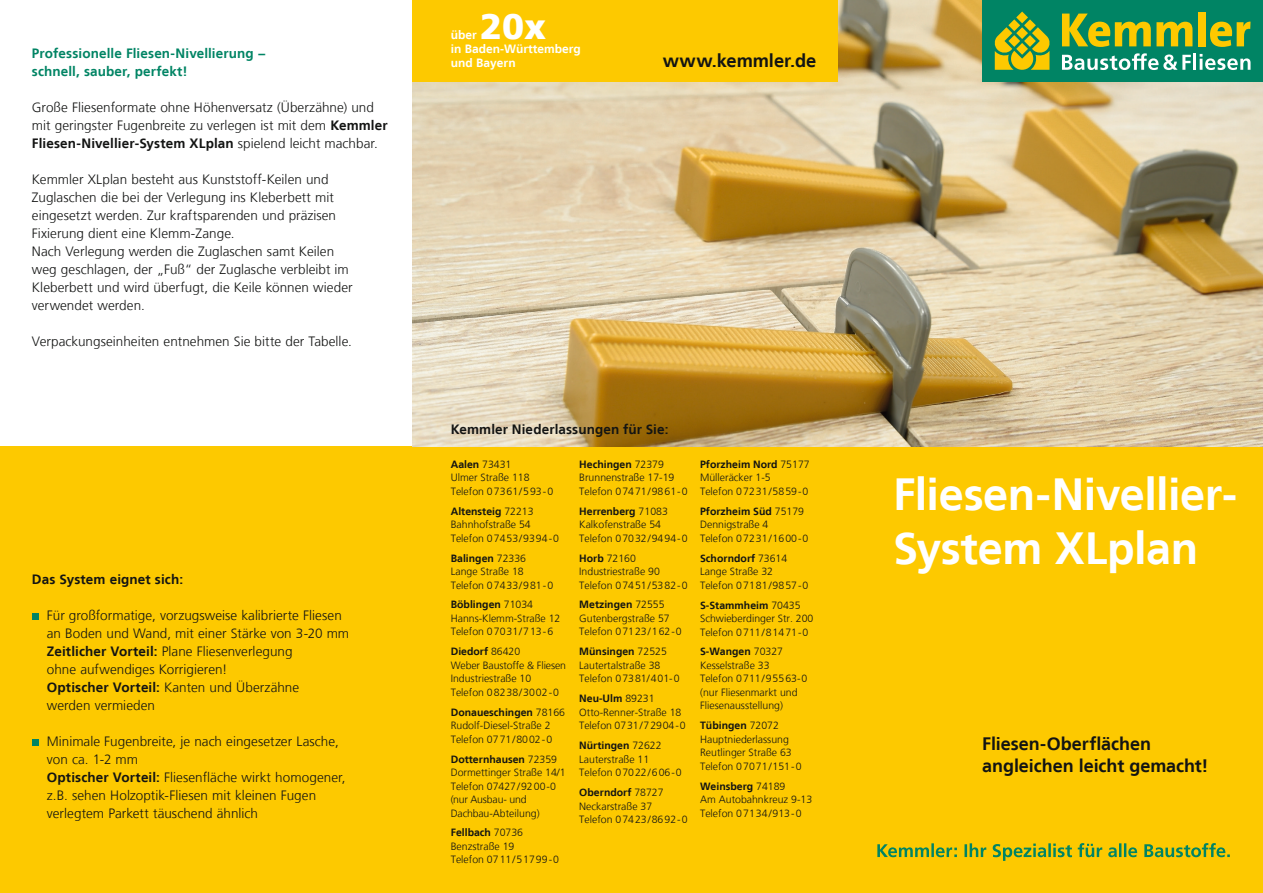
<style>
.page{position:relative;width:1263px;height:893px;background:#fff}
.page>*{position:absolute;margin:0;border:0;box-sizing:border-box;transform-origin:0 0}
.t1{font:700 45px/54px "Frutiger LT";letter-spacing:-.01em;color:#fff}
.t2{font:900 36px "Frutiger LT";color:#fff}
.t3{font:700 18.3px "Frutiger LT";color:#131413}
.t4{font:700 18px/21.6px "Frutiger LT";letter-spacing:-.005em;color:#131413}
.t5{font:300 13.5px/18px "Frutiger LT";letter-spacing:.005em;color:#131413}
.t6{font:700 13.5px/18px "Frutiger LT";letter-spacing:.01em;color:#008464}
.t7{font:700 13.5px "Frutiger LT";letter-spacing:.01em;color:#131413}
.t8{font:700 12px/14.4px "Frutiger LT";color:#fff}
.t9{font:300 10.5px/13.5px "Frutiger LT";color:#131413}
.s1{font-weight:700}
</style>
<div class="page">
<div style="left:0;top:447px;width:1263px;height:446px;background:#fdc900"></div>
<div style="left:32px;top:613px;width:7px;height:7px;background:#008464"></div>
<div style="left:32px;top:739px;width:7px;height:7px;background:#008464"></div>
<img style="left:412px;top:0;width:851px;height:447px">
<div style="left:982px;top:0;width:281px;height:82px;background:#008464"></div>
<svg style="left:1062px;top:53px;width:188px;height:17px"></svg>
<svg style="left:994px;top:12px;width:56px;height:58px"></svg>
<svg style="left:1062px;top:14px;width:130px;height:33px"></svg>
<div style="left:1198px;top:12px;width:7px;height:34px;background:#fdc900"></div>
<svg style="left:1210px;top:21px;width:40px;height:26px"></svg>
<div style="left:412px;top:0;width:426px;height:82px;background:#fdc900"></div>
<svg style="left:877px;top:843px;width:353px;height:18px"></svg>
<p class="t6" style="left:32px;top:44px;width:236px">Professionelle Fliesen-Nivellierung − schnell, sauber, perfekt!</p>
<p class="t5" style="left:32px;top:98px;width:357px">Große Fliesenformate ohne Höhenversatz (Überzähne) und mit geringster Fugenbreite zu verlegen ist mit dem <span class="s1">Kemmler<br>Fliesen-Nivellier-System XLplan</span> spielend leicht machbar.</p>
<p class="t5" style="left:32px;top:170px;width:322px">Kemmler XLplan besteht aus Kunststoff-Keilen und Zuglaschen die bei der Verlegung ins Kleberbett mit eingesetzt werden. Zur kraftsparenden und präzisen Fixierung dient eine Klemm-Zange.<br>Nach Verlegung werden die Zuglaschen samt Keilen weg geschlagen, der „Fuß“ der Zuglasche verbleibt im Kleberbett und wird überfugt, die Keile können wieder verwendet werden.</p>
<p class="t5" style="left:32px;top:332px;width:322px">Verpackungseinheiten entnehmen Sie bitte der Tabelle.</p>
<h2 class="t2" style="left:480px;top:4px;width:68px">20x</h2>
<p class="t8" style="left:451px;top:42px;width:132px">in Baden-Württemberg und Bayern</p>
<h3 class="t3" style="left:663px;top:50px;width:155px">www.kemmler.de</h3>
<p class="t8" style="left:451px;top:27px;width:28px">über</p>
<p class="t7" style="left:451px;top:421px;width:219px">Kemmler Niederlassungen für Sie:</p>
<p class="t9" style="left:451px;top:457px;width:104px"><span class="s1">Aalen</span> 73431<br>Ulmer Straße 118<br>Telefon 07361/593-0</p>
<p class="t9" style="left:451px;top:504px;width:110px"><span class="s1">Altensteig</span> 72213<br>Bahnhofstraße 54<br>Telefon 07453/9394-0</p>
<p class="t9" style="left:451px;top:551px;width:104px"><span class="s1">Balingen</span> 72336<br>Lange Straße 18<br>Telefon 07433/981-0</p>
<p class="t9" style="left:451px;top:598px;width:111px"><span class="s1">Böblingen</span> 71034<br>Hanns-Klemm-Straße 12<br>Telefon 07031/713-6</p>
<p class="t9" style="left:451px;top:645px;width:117px"><span class="s1">Diedorf</span> 86420<br>Weber Baustoffe &amp; Fliesen<br>Industriestraße 10<br>Telefon 08238/3002-0</p>
<p class="t9" style="left:451px;top:705px;width:116px"><span class="s1">Donaueschingen</span> 78166<br>Rudolf-Diesel-Straße 2<br>Telefon 0771/8002-0</p>
<p class="t9" style="left:451px;top:752px;width:116px"><span class="s1">Dotternhausen</span> 72359<br>Dormettinger Straße 14/1<br>Telefon 07427/9200-0 (nur Ausbau- und<br>Dachbau-Abteilung)</p>
<p class="t9" style="left:451px;top:826px;width:110px"><span class="s1">Fellbach</span> 70736<br>Benzstraße 19<br>Telefon 0711/51799-0</p>
<p class="t9" style="left:700px;top:458px;width:111px"><span class="s1">Pforzheim Nord</span> 75177<br>Mülleräcker 1-5<br>Telefon 07231/5859-0</p>
<p class="t9" style="left:700px;top:504px;width:110px"><span class="s1">Pforzheim Süd</span> 75179<br>Dennigstraße 4<br>Telefon 07231/1600-0</p>
<p class="t9" style="left:700px;top:551px;width:110px"><span class="s1">Schorndorf</span> 73614<br>Lange Straße 32<br>Telefon 07181/9857-0</p>
<p class="t9" style="left:700px;top:598px;width:115px"><span class="s1">S-Stammheim</span> 70435<br>Schwieberdinger Str. 200<br>Telefon 0711/81471-0</p>
<p class="t9" style="left:700px;top:645px;width:109px"><span class="s1">S-Wangen</span> 70327<br>Kesselstraße 33<br>Telefon 0711/95563-0 (nur Fliesenmarkt und<br>Fliesenausstellung)</p>
<p class="t9" style="left:700px;top:719px;width:103px"><span class="s1">Tübingen</span> 72072<br>Hauptniederlassung<br>Reutlinger Straße 63<br>Telefon 07071/151-0</p>
<p class="t9" style="left:700px;top:779px;width:114px"><span class="s1">Weinsberg</span> 74189<br>Am Autobahnkreuz 9-13<br>Telefon 07134/913-0</p>
<p class="t9" style="left:579px;top:458px;width:110px"><span class="s1">Hechingen</span> 72379<br>Brunnenstraße 17-19<br>Telefon 07471/9861-0</p>
<p class="t9" style="left:579px;top:504px;width:110px"><span class="s1">Herrenberg</span> 71083<br>Kalkofenstraße 54<br>Telefon 07032/9494-0</p>
<p class="t9" style="left:579px;top:551px;width:110px"><span class="s1">Horb</span> 72160<br>Industriestraße 90<br>Telefon 07451/5382-0</p>
<p class="t9" style="left:579px;top:598px;width:104px"><span class="s1">Metzingen</span> 72555<br>Gutenbergstraße 57<br>Telefon 07123/162-0</p>
<p class="t9" style="left:579px;top:645px;width:102px"><span class="s1">Münsingen</span> 72525<br>Lautertalstraße 38<br>Telefon 07381/401-0</p>
<p class="t9" style="left:579px;top:692px;width:108px"><span class="s1">Neu-Ulm</span> 89231<br>Otto-Renner-Straße 18<br>Telefon 0731/72904-0</p>
<p class="t9" style="left:579px;top:739px;width:104px"><span class="s1">Nürtingen</span> 72622<br>Lauterstraße 11<br>Telefon 07022/606-0</p>
<p class="t9" style="left:579px;top:786px;width:110px"><span class="s1">Oberndorf</span> 78727<br>Neckarstraße 37<br>Telefon 07423/8692-0</p>
<h1 class="t1" style="left:893px;top:468px;width:346px">Fliesen-Nivellier-<br>System XLplan</h1>
<p class="t7" style="left:32px;top:571px;width:153px">Das System eignet sich:</p>
<p class="t5" style="left:47px;top:606px;width:304px">Für großformatige, vorzugsweise kalibrierte Fliesen an Boden und Wand, mit einer Stärke von 3-20 mm <span class="s1">Zeitlicher Vorteil:</span> Plane Fliesenverlegung<br>ohne aufwendiges Korrigieren!<br><span class="s1">Optischer Vorteil:</span> Kanten und Überzähne<br>werden vermieden</p>
<p class="t5" style="left:47px;top:732px;width:300px">Minimale Fugenbreite, je nach eingesetzer Lasche, von ca. 1-2 mm<br><span class="s1">Optischer Vorteil:</span> Fliesenfläche wirkt homogener, z.B. sehen Holzoptik-Fliesen mit kleinen Fugen verlegtem Parkett täuschend ähnlich</p>
<h3 class="t4" style="left:982px;top:733px;width:228px">Fliesen-Oberflächen angleichen leicht gemacht!</h3>
</div>
